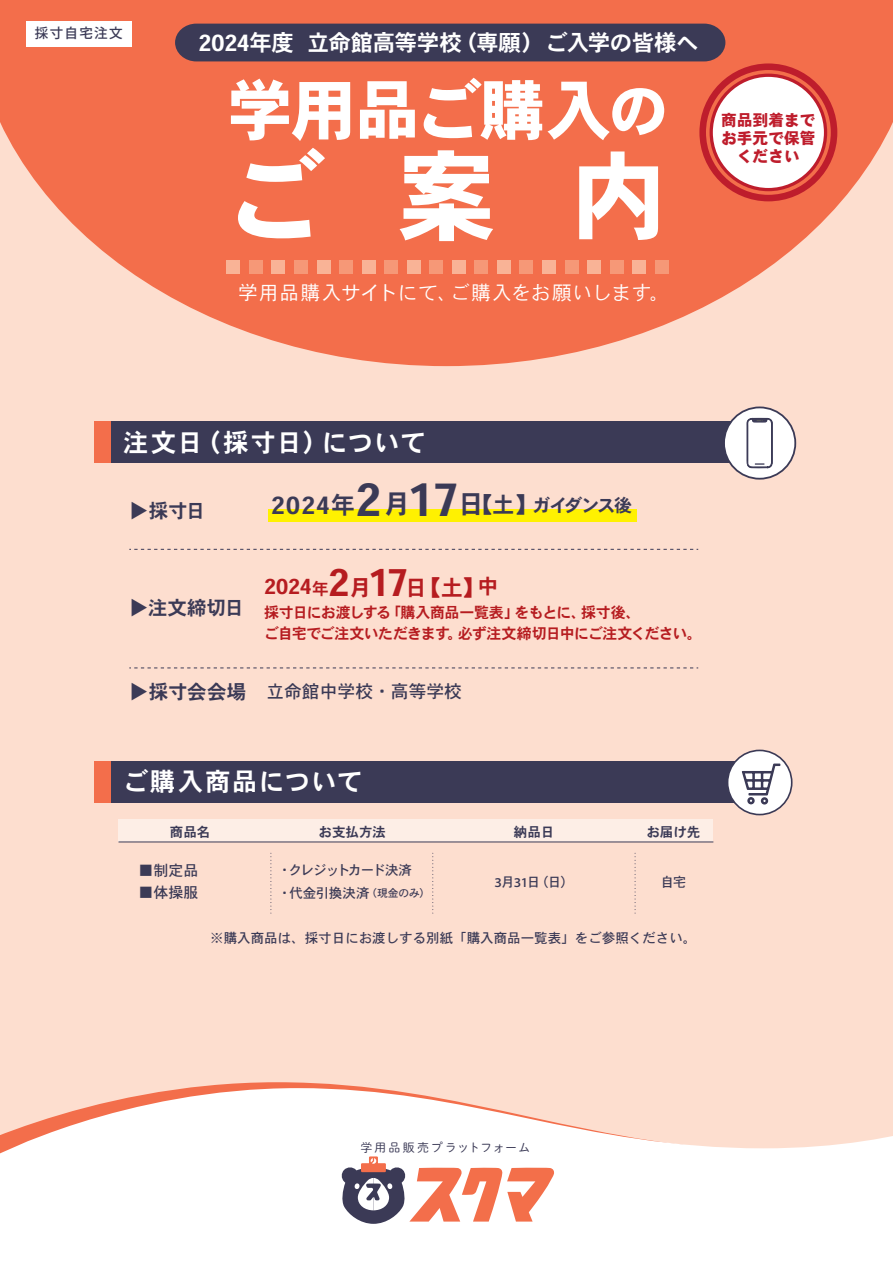
<style>
.page{position:relative;width:893px;height:1263px;background:#fddecf}
.page>*{position:absolute;margin:0;border:0;box-sizing:border-box;transform-origin:0 0}
.t1{font:98.55px "Heisei Kaku Go Std W9";color:#fff}
.t2{font:65.7px "Heisei Kaku Go Std W9";letter-spacing:-.035em;color:#fff}
.t3{font:25.5px "Heisei Kaku Go Std W7";letter-spacing:.04em;color:#fff}
.t4{font:22.5px "Heisei Kaku Go Std W7";letter-spacing:-.02em;color:#fff}
.t5{font:20.85px "Heisei Kaku Go Std W7";color:#b61c20}
.t6{font:19.65px "Heisei Kaku Go Std W3";letter-spacing:.045em;color:#fff}
.t7{font:19.5px "Heisei Kaku Go Std W7";letter-spacing:-.01em;color:#3b3a56}
.t8{font:18px "Heisei Kaku Go Std W7";letter-spacing:-.075em;color:#3b3a56}
.t9{font:17.85px "Heisei Kaku Go Std W5";color:#3b3a56}
.t10{font:15.75px/18px "Heisei Kaku Go Std W9";color:#be1d2c;text-align:center}
.t11{font:15px/21px "Heisei Kaku Go Std W7";letter-spacing:-.05em;color:#b61c20}
.t12{font:15px "Heisei Kaku Go Std W5";color:#3b3a56}
.t13{font:13.5px "Heisei Kaku Go Std W5";color:#3b3a56}
.t14{font:13.5px/22.5px "Heisei Kaku Go Std W5";letter-spacing:-.06em;color:#3b3a56}
.t15{font:13.5px "Heisei Kaku Go Std W7";color:#3b3a56}
.t16{font:500 13.5px "Koz Go Pr 6 N";letter-spacing:.1em;color:#3b3a56}
.t17{font:12px "DNP Shuei M Go Std L";letter-spacing:.115em;color:#3b3a56}
.s1{font-size:59.1px}
.s2{font-family:"Yu Gothic"}
.s3{font-size:24px}
.s4{font-size:45px}
.s5{font-size:27px}
.s6{font-size:22.5px}
.s7{font-size:16.65px}
.s8{font-size:37.35px}
.s9{font-size:22.35px}
.s10{font-size:10.8px}
</style>
<div class="page">
<svg style="left:0;top:0;width:893px;height:366px;fill:#f36e4b"></svg>
<svg style="left:187px;top:1082px;width:185px;height:6px"></svg>
<svg style="left:0;top:1088px;width:893px;height:175px;fill:#fff"></svg>
<svg style="left:341px;top:1156px;width:214px;height:68px"></svg>
<div style="left:94px;top:761px;width:18px;height:41px;background:#f36e4b"></div>
<div style="left:94px;top:422px;width:18px;height:41px;background:#f36e4b"></div>
<div style="left:118px;top:820px;width:595px;height:22px;background:#fdeee6"></div>
<hr style="left:118px;top:841px;width:595px;height:1px;background:#3b3a56">
<svg style="left:270px;top:853px;width:1px;height:61px"></svg>
<svg style="left:432px;top:853px;width:1px;height:61px"></svg>
<svg style="left:635px;top:853px;width:1px;height:61px"></svg>
<div style="left:711px;top:75px;width:114px;height:115px;background:#fff;border-radius:50%"></div>
<div style="left:710px;top:74px;width:117px;height:117px;border:3px solid #be1d2c;border-radius:50%"></div>
<div style="left:699px;top:63px;width:138px;height:138px;border:7px solid #be1d2c;border-radius:50%"></div>
<div style="left:175px;top:24px;width:550px;height:37px;background:#3b3a56"></div>
<div style="left:226px;top:260px;width:14px;height:14px;background:#f9b396"></div>
<div style="left:271px;top:260px;width:14px;height:14px;background:#f9b396"></div>
<div style="left:317px;top:260px;width:14px;height:14px;background:#f9b396"></div>
<div style="left:362px;top:260px;width:14px;height:14px;background:#f9b396"></div>
<div style="left:407px;top:260px;width:14px;height:14px;background:#f9b396"></div>
<div style="left:452px;top:260px;width:14px;height:14px;background:#f9b396"></div>
<div style="left:497px;top:260px;width:14px;height:14px;background:#f9b396"></div>
<div style="left:542px;top:260px;width:14px;height:14px;background:#f9b396"></div>
<div style="left:587px;top:260px;width:14px;height:14px;background:#f9b396"></div>
<div style="left:632px;top:260px;width:14px;height:14px;background:#f9b396"></div>
<div style="left:249px;top:260px;width:14px;height:14px;background:#f69877"></div>
<div style="left:294px;top:260px;width:14px;height:14px;background:#f69877"></div>
<div style="left:339px;top:260px;width:14px;height:14px;background:#f69877"></div>
<div style="left:384px;top:260px;width:14px;height:14px;background:#f69877"></div>
<div style="left:429px;top:260px;width:14px;height:14px;background:#f69877"></div>
<div style="left:474px;top:260px;width:14px;height:14px;background:#f69877"></div>
<div style="left:519px;top:260px;width:14px;height:14px;background:#f69877"></div>
<div style="left:565px;top:260px;width:13px;height:14px;background:#f69877"></div>
<div style="left:610px;top:260px;width:14px;height:14px;background:#f69877"></div>
<div style="left:655px;top:260px;width:14px;height:14px;background:#f69877"></div>
<div style="left:112px;top:761px;width:649px;height:41px;background:#3b3a56"></div>
<div style="left:728px;top:750px;width:64px;height:64px;background:#fff;border-radius:32px"></div>
<svg style="left:741px;top:763px;width:40px;height:42px"></svg>
<div style="left:727px;top:750px;width:65px;height:65px;border:2px solid #3b3a56;border-radius:50%"></div>
<div style="left:112px;top:422px;width:648px;height:41px;background:#3b3a56"></div>
<div style="left:724px;top:407px;width:71px;height:72px;background:#fff;border-radius:36px"></div>
<svg style="left:746px;top:417px;width:27px;height:52px"></svg>
<div style="left:723px;top:406px;width:73px;height:74px;border:2px solid #3b3a56;border-radius:50%"></div>
<div style="left:268px;top:509px;width:369px;height:13px;background:#fff101"></div>
<svg style="left:129px;top:549px;width:569px;height:1px"></svg>
<svg style="left:129px;top:667px;width:569px;height:1px"></svg>
<div style="left:27px;top:21px;width:105px;height:26px;background:#fff"></div>
<p class="t16" style="left:35px;top:26px;width:89px">採寸自宅注文</p>
<h3 class="t4" style="left:198px;top:29px;width:502px">2024年度 立命館高等学校（専願）ご入学の皆様へ</h3>
<h2 class="t2" style="left:227px;top:69px;width:442px">学用品ご購入<span class="s1">の</span></h2>
<h1 class="t1" style="left:227px;top:135px;width:442px">ご案内</h1>
<h3 class="t6" style="left:238px;top:280px;width:432px">学用品購入サイトにて、ご購入をお願いします。</h3>
<p class="t10" style="left:721px;top:111px;width:96px">商品到着までお手元で保管ください</p>
<h3 class="t3" style="left:123px;top:427px;width:304px">注文日（採寸日）について</h3>
<h3 class="t7" style="left:129px;top:498px;width:97px"><span class="s2">▶</span>採寸日　</h3>
<p class="t8" style="left:271px;top:495px;width:363px"><span class="s3">2024年</span><span class="s4">2</span><span class="s5">月</span><span class="s4">17</span><span class="s5">日</span><span class="s6">【土】</span>ガイダンス後</p>
<h3 class="t7" style="left:129px;top:596px;width:116px"><span class="s2">▶</span>注文締切日</h3>
<h3 class="t7" style="left:129px;top:680px;width:119px"><span class="s2">▶</span>採寸会会場</h3>
<h3 class="t5" style="left:264px;top:574px;width:236px">2024<span class="s7">年</span><span class="s8">2</span><span class="s9">月</span><span class="s8">17</span><span class="s9">日【土】</span>中</h3>
<p class="t11" style="left:264px;top:602px;width:439px">採寸日にお渡しする「購入商品一覧表」をもとに、採寸後、<br>ご自宅でご注文いただきます。必ず注文締切日中にご注文ください。</p>
<p class="t9" style="left:266px;top:680px;width:197px">立命館中学校・高等学校</p>
<h3 class="t3" style="left:123px;top:767px;width:241px">ご購入商品について</h3>
<p class="t15" style="left:170px;top:823px;width:42px">商品名</p>
<p class="t15" style="left:319px;top:823px;width:69px">お支払方法</p>
<p class="t15" style="left:514px;top:823px;width:42px">納品日</p>
<p class="t15" style="left:646px;top:823px;width:55px">お届け先</p>
<p class="t12" style="left:138px;top:861px;width:61px">■制定品</p>
<p class="t12" style="left:138px;top:884px;width:61px">■体操服</p>
<p class="t14" style="left:278px;top:859px;width:154px">・クレジットカード決済<br>・代金引換決済<span class="s10">（現金のみ）</span></p>
<p class="t13" style="left:495px;top:873px;width:81px">3月31日（日）</p>
<p class="t13" style="left:660px;top:873px;width:28px">自宅</p>
<p class="t13" style="left:210px;top:930px;width:488px">※購入商品は、採寸日にお渡しする別紙「購入商品一覧表」をご参照ください。</p>
<p class="t17" style="left:360px;top:1138px;width:171px">学用品販売プラットフォーム</p>
</div>
